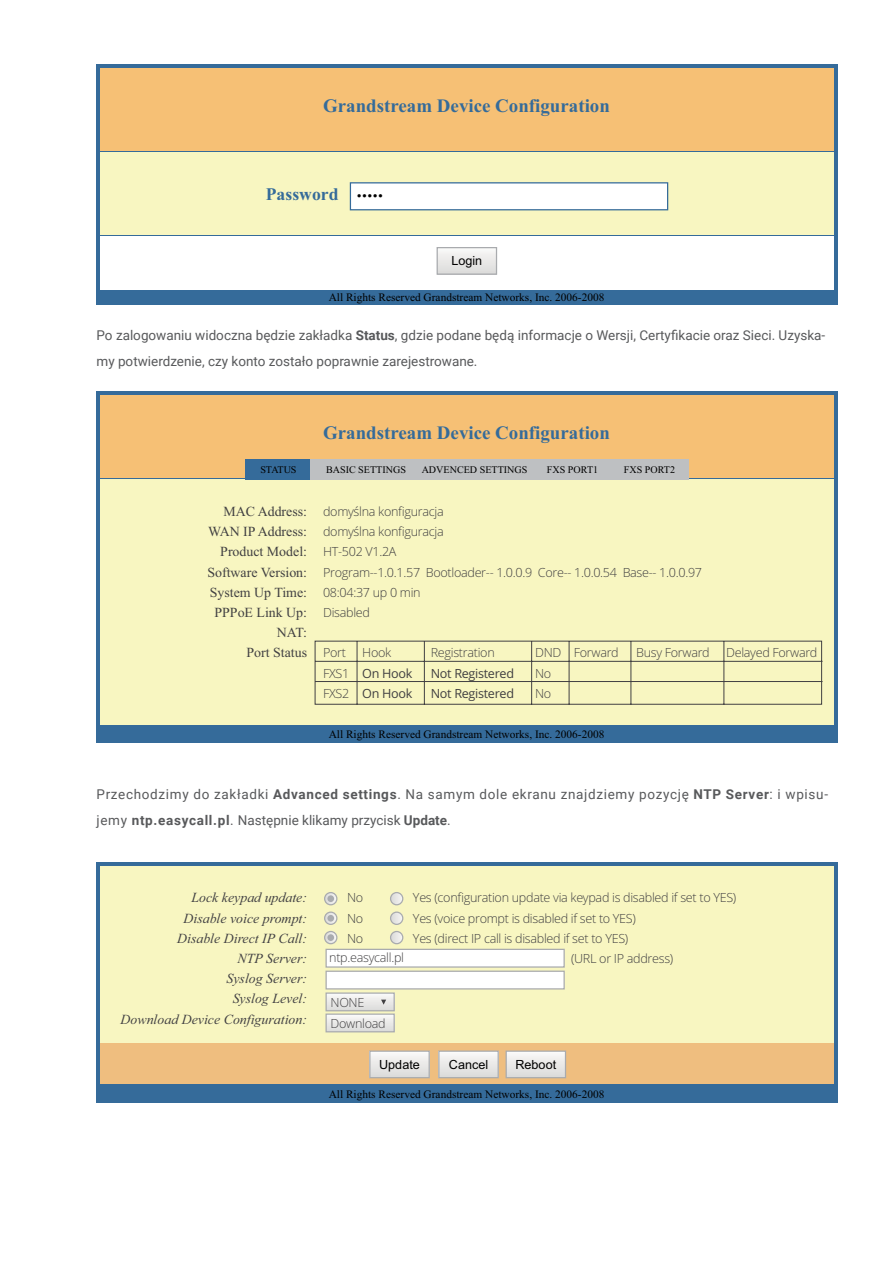
<style>
.page{position:relative;width:893px;height:1263px;background:#fff}
.page>*{position:absolute;margin:0;border:0;box-sizing:border-box;transform-origin:0 0}
.t1{font:700 18.9px "Times New Roman";color:#356b9a}
.t2{font:700 17.7px "Times New Roman";color:#356b9a}
.t3{font:italic 13.95px/20.2px "Times New Roman";color:#414042;text-align:right}
.t4{font:13.95px/20.2px "Times New Roman";color:#414042;text-align:right}
.t5{font:13.5px/25.5px "Roboto";color:#58595b}
.t6{font:13.5px/25.5px "Roboto";letter-spacing:.05em;color:#58595b}
.t7{font:300 12.6px/20.2px "Open Sans";letter-spacing:-.025em;color:#414042}
.t8{font:12.6px "Open Sans";letter-spacing:-.025em;color:#414042}
.t9{font:12.6px "Arial";color:#000}
.t10{font:11.4px "Times New Roman";color:#000}
.t11{font:10.05px "Times New Roman";color:#000}
.s1{font-weight:700}
.s2{font-weight:300}
</style>
<div class="page">
<div style="left:97px;top:64px;width:741px;height:240px;background:#356b9a"></div>
<div style="left:101px;top:152px;width:733px;height:83px;background:#f8f6c1"></div>
<div style="left:101px;top:236px;width:733px;height:53px;background:#fff"></div>
<div style="left:101px;top:68px;width:733px;height:82px;background:#f6c075"></div>
<div style="left:350px;top:182px;width:318px;height:28px;background:#fff;border:1px solid #356b9a"></div>
<div style="left:437px;top:248px;width:59px;height:26px;background:linear-gradient(to bottom,#f9f8f7,#dcdcdb)"></div>
<div style="left:437px;top:247px;width:60px;height:28px;border:1px solid #a9abae"></div>
<div style="left:97px;top:391px;width:741px;height:352px;background:#356b9a"></div>
<div style="left:101px;top:480px;width:733px;height:82px;background:#f8f6c1"></div>
<div style="left:101px;top:395px;width:733px;height:83px;background:#f6c075"></div>
<div style="left:101px;top:493px;width:733px;height:231px;background:#f8f6c1"></div>
<div style="left:307px;top:459px;width:381px;height:21px;background:#bec0c2"></div>
<div style="left:245px;top:459px;width:65px;height:21px;background:#356b9a"></div>
<svg style="left:315px;top:641px;width:508px;height:64px"></svg>
<div style="left:97px;top:862px;width:741px;height:241px;background:#356b9a"></div>
<div style="left:101px;top:866px;width:733px;height:82px;background:#f8f6c1"></div>
<div style="left:101px;top:879px;width:733px;height:205px;background:#f8f6c1"></div>
<div style="left:101px;top:1043px;width:733px;height:41px;background:#efbe7f"></div>
<svg style="left:440px;top:1052px;width:57px;height:24px"></svg>
<div style="left:438px;top:1050px;width:61px;height:28px;border:1px solid #a9abae"></div>
<svg style="left:508px;top:1052px;width:56px;height:24px"></svg>
<div style="left:506px;top:1050px;width:60px;height:28px;border:1px solid #a9abae"></div>
<svg style="left:371px;top:1052px;width:57px;height:24px"></svg>
<div style="left:369px;top:1050px;width:61px;height:28px;border:1px solid #a9abae"></div>
<div style="left:325px;top:949px;width:240px;height:19px;background:#fff;border:1px solid #a9abae"></div>
<div style="left:325px;top:970px;width:240px;height:19px;background:#fff;border:1px solid #a9abae"></div>
<svg style="left:327px;top:994px;width:66px;height:15px"></svg>
<div style="left:325px;top:992px;width:70px;height:19px;border:1px solid #a9abae"></div>
<div style="left:326px;top:1014px;width:68px;height:18px;background:linear-gradient(to right,#ecebea,#ecebea)"></div>
<div style="left:325px;top:1013px;width:70px;height:19px;border:1px solid #a9abae"></div>
<svg style="left:326px;top:892px;width:11px;height:13px"></svg>
<div style="left:324px;top:892px;width:13px;height:13px;border:1px solid #a9abae;border-radius:50%"></div>
<div style="left:327px;top:895px;width:7px;height:7px;background:#a9abae;border-radius:50%"></div>
<svg style="left:325px;top:913px;width:12px;height:10px"></svg>
<div style="left:324px;top:911px;width:13px;height:14px;border:1px solid #a9abae;border-radius:50%"></div>
<div style="left:327px;top:915px;width:7px;height:6px;background:#a9abae;border-radius:50%"></div>
<svg style="left:326px;top:931px;width:11px;height:13px"></svg>
<div style="left:324px;top:931px;width:13px;height:13px;border:1px solid #a9abae;border-radius:50%"></div>
<div style="left:327px;top:934px;width:7px;height:7px;background:#a9abae;border-radius:50%"></div>
<svg style="left:392px;top:892px;width:11px;height:13px"></svg>
<div style="left:390px;top:892px;width:13px;height:13px;border:1px solid #a9abae;border-radius:50%"></div>
<svg style="left:391px;top:913px;width:12px;height:10px"></svg>
<div style="left:390px;top:911px;width:13px;height:14px;border:1px solid #a9abae;border-radius:50%"></div>
<svg style="left:392px;top:931px;width:11px;height:13px"></svg>
<div style="left:390px;top:931px;width:13px;height:13px;border:1px solid #a9abae;border-radius:50%"></div>
<svg style="left:381px;top:1000px;width:5px;height:5px"></svg>
<p class="t1" style="left:323px;top:92px;width:288px">Grandstream Device Configuration</p>
<p class="t2" style="left:266px;top:182px;width:120px">Password <sup>.....</sup></p>
<p class="t9" style="left:451px;top:252px;width:32px">Login</p>
<p class="t10" style="left:329px;top:293px;width:277px">All Rights Reserved Grandstream Networks, Inc. 2006-2008</p>
<p class="t5" style="left:97px;top:322px;width:730px">Po zalogowaniu widoczna będzie zakładka <span class="s1">Status</span>, gdzie podane będą informacje o Wersji, Certyfikacie oraz Sieci. Uzyska&shy;my potwierdzenie, czy konto zostało poprawnie zarejestrowane.</p>
<p class="t1" style="left:323px;top:419px;width:288px">Grandstream Device Configuration</p>
<p class="t11" style="left:260px;top:466px;width:38px">STATUS</p>
<p class="t11" style="left:326px;top:466px;width:81px">BASIC SETTINGS</p>
<p class="t11" style="left:422px;top:466px;width:107px">ADVENCED SETTINGS</p>
<p class="t11" style="left:547px;top:466px;width:53px">FXS PORT1</p>
<p class="t11" style="left:624px;top:466px;width:53px">FXS PORT2</p>
<p class="t7" style="left:323px;top:501px;width:381px">domyślna konfiguracja<br>domyślna konfiguracja<br>HT-502 V1.2A<br>Program--1.0.1.57 Bootloader-- 1.0.0.9 Core-- 1.0.0.54 Base-- 1.0.0.97<br>08:04:37 up 0 min<br>Disabled</p>
<p class="t7" style="left:323px;top:642px;width:24px">Port</p>
<p class="t7" style="left:362px;top:642px;width:31px">Hook</p>
<p class="t7" style="left:431px;top:642px;width:66px">Registration</p>
<p class="t7" style="left:535px;top:642px;width:85px">DND Forward</p>
<p class="t7" style="left:636px;top:642px;width:75px">Busy Forward</p>
<p class="t7" style="left:726px;top:642px;width:93px">Delayed Forward</p>
<p class="t8" style="left:323px;top:664px;width:91px"><span class="s2">FXS1</span> On Hook</p>
<p class="t8" style="left:431px;top:664px;width:85px">Not Registered</p>
<p class="t7" style="left:535px;top:662px;width:18px">No</p>
<p class="t8" style="left:323px;top:684px;width:91px"><span class="s2">FXS2</span> On Hook</p>
<p class="t8" style="left:431px;top:684px;width:85px">Not Registered</p>
<p class="t7" style="left:535px;top:683px;width:18px">No</p>
<p class="t4" style="left:207px;top:502px;width:101px">MAC Address:<br>WAN IP Address:<br>Product Model:<br>Software Version:<br>System Up Time:<br>PPPoE Link Up:<br>NAT:<br>Port Status</p>
<p class="t10" style="left:329px;top:730px;width:277px">All Rights Reserved Grandstream Networks, Inc. 2006-2008</p>
<p class="t6" style="left:97px;top:781px;width:733px">Przechodzimy do zakładki <span class="s1">Advanced settings</span>. Na samym dole ekranu znajdziemy pozycję <span class="s1">NTP Server</span>: i wpisu&shy;jemy <span class="s1">ntp.easycall.pl</span>. Następnie klikamy przycisk <span class="s1">Update</span>.</p>
<p class="t3" style="left:120px;top:887px;width:188px">Lock keypad update:<br>Disable voice prompt:<br>Disable Direct IP Call:<br>NTP Server:<br>Syslog Server:<br>Syslog Level:<br>Download Device Configuration:</p>
<p class="t7" style="left:347px;top:887px;width:18px;text-align:justify">No No No</p>
<p class="t7" style="left:329px;top:947px;width:76px">ntp.easycall.pl</p>
<p class="t7" style="left:331px;top:991px;width:57px;line-height:21px">NONE<br>Download</p>
<p class="t7" style="left:413px;top:887px;width:325px">Yes (configuration update via keypad is disabled if set to YES)</p>
<p class="t7" style="left:413px;top:907px;width:224px">Yes (voice prompt is disabled if set to YES)</p>
<p class="t7" style="left:413px;top:928px;width:217px">Yes (direct IP call is disabled if set to YES)</p>
<p class="t7" style="left:571px;top:948px;width:104px">(URL or IP address)</p>
<p class="t9" style="left:379px;top:1056px;width:42px">Update</p>
<p class="t9" style="left:449px;top:1056px;width:41px">Cancel</p>
<p class="t9" style="left:515px;top:1056px;width:42px">Reboot</p>
<p class="t10" style="left:329px;top:1090px;width:277px">All Rights Reserved Grandstream Networks, Inc. 2006-2008</p>
</div>
